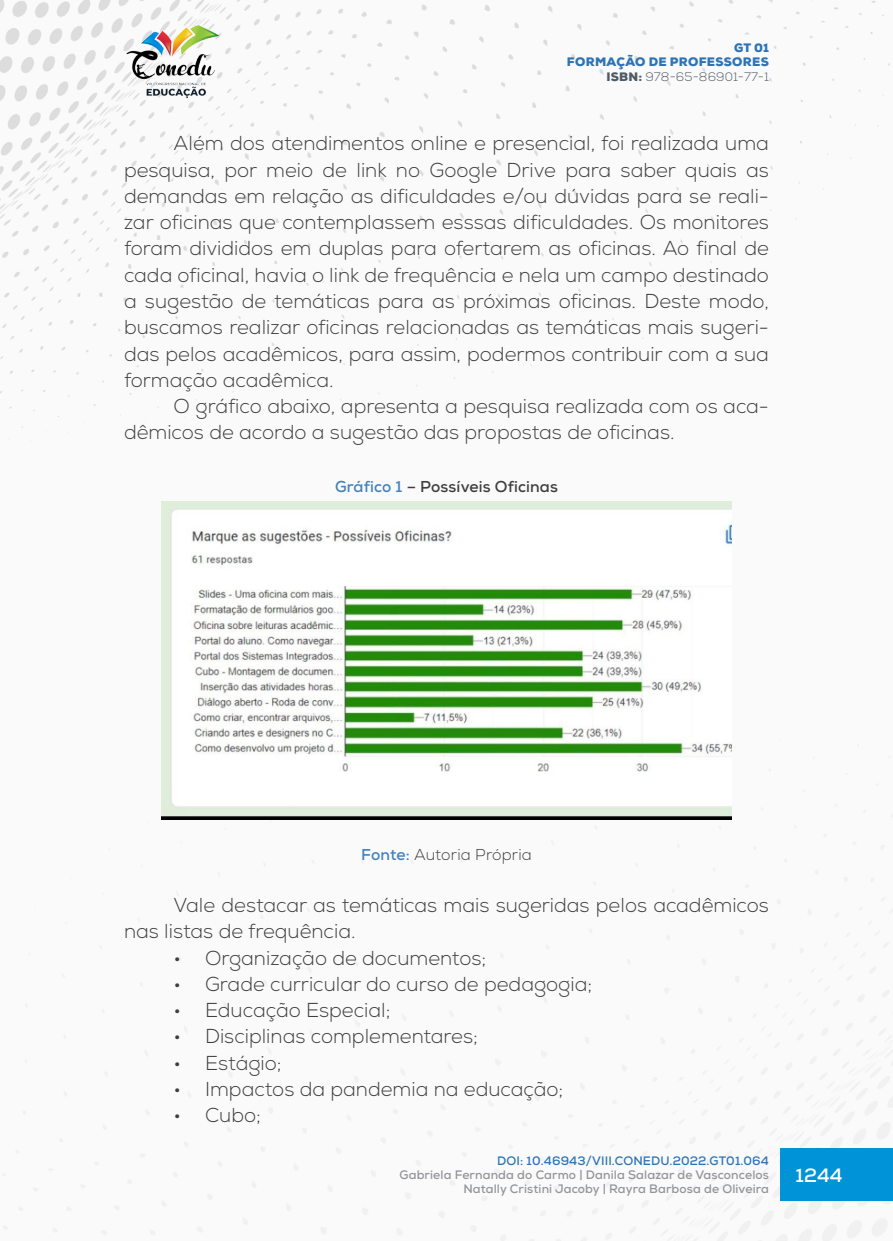
<style>
.page{position:relative;width:893px;height:1241px;background:#fff}
.page>*{position:absolute;margin:0;border:0;box-sizing:border-box;transform-origin:0 0}
._8_CORPO{font:300 20.12px/26.2px "Nexa";color:#3e3e3f}
.t1{font:700 19.25px "Nexa";color:#fff}
._11_LEGENDAS{font:700 15.75px "Nexa";letter-spacing:.01em;color:#3e3e3f}
._12_FONTES{font:300 15.75px "Nexa";letter-spacing:.01em;color:#3e3e3f}
.t2{font:700 12.25px/14px "Nexa";letter-spacing:.01em;color:#939598;text-align:right}
.t3{font:900 12.25px/14.7px "Nexa";letter-spacing:.025em;color:#2e74b5;text-align:right}
.t4{font:700 12.25px "Nexa";letter-spacing:.01em;color:#2e74b5}
.s1{color:#505b64}
.s2{font-weight:300;color:#505b64}
.s3{color:#4382bc}
.s4{font-weight:700;color:#4382bc}
</style>
<div class="page">
<img style="left:0;top:0;width:893px;height:1240px">
<div style="left:781px;top:1148px;width:112px;height:52px;background:#0093d8"></div>
<img style="left:124px;top:25px;width:98px;height:74px">
<img style="left:161px;top:501px;width:571px;height:318px">
<p class="t3" style="left:567px;top:40px;width:203px">GT 01<br>FORMAÇÃO DE PROFESSORES<br><span class="s1">ISBN:</span> <span class="s2">978-65-86901-77-1</span></p>
<p class="_8_CORPO" style="left:124px;top:131px;width:646px;text-align:justify;text-indent:50px">Além dos atendimentos online e presencial, foi realizada uma pesquisa, por meio de link no Google Drive para saber quais as demandas em relação as dificuldades e/ou dúvidas para se reali&shy;zar oficinas que contemplassem esssas dificuldades. Os monitores foram divididos em duplas para ofertarem as oficinas. Ao final de cada oficinal, havia o link de frequência e nela um campo destinado a sugestão de temáticas para as próximas oficinas. Deste modo, buscamos realizar oficinas relacionadas as temáticas mais sugeri&shy;das pelos acadêmicos, para assim, podermos contribuir com a sua formação acadêmica.</p>
<p class="_8_CORPO" style="left:124px;top:393px;width:646px;text-indent:50px">O gráfico abaixo, apresenta a pesquisa realizada com os aca&shy;dêmicos de acordo a sugestão das propostas de oficinas.</p>
<p class="_11_LEGENDAS" style="left:335px;top:476px;width:224px"><span class="s3">Gráfico 1</span> – Possíveis Oficinas</p>
<p class="_12_FONTES" style="left:361px;top:844px;width:172px"><span class="s4">Fonte:</span> Autoria Própria</p>
<p class="_8_CORPO" style="left:124px;top:892px;width:646px;text-indent:50px">Vale destacar as temáticas mais sugeridas pelos acadêmicos nas listas de frequência.</p>
<p class="_8_CORPO" style="left:174px;top:945px;width:314px">• Organização de documentos;</p>
<p class="_8_CORPO" style="left:174px;top:971px;width:420px">• Grade curricular do curso de pedagogia;</p>
<p class="_8_CORPO" style="left:174px;top:997px;width:218px">• Educação Especial;</p>
<p class="_8_CORPO" style="left:174px;top:1023px;width:306px">• Disciplinas complementares;</p>
<p class="_8_CORPO" style="left:174px;top:1050px;width:109px">• Estágio;</p>
<p class="_8_CORPO" style="left:174px;top:1076px;width:391px">• Impactos da pandemia na educação;</p>
<p class="_8_CORPO" style="left:174px;top:1102px;width:89px">• Cubo;</p>
<p class="t4" style="left:497px;top:1152px;width:273px">DOI: 10.46943/VIII.CONEDU.2022.GT01.064</p>
<p class="t2" style="left:400px;top:1167px;width:371px">Gabriela Fernanda do Carmo | Danila Salazar de Vasconcelos<br>Natally Cristini Jacoby | Rayra Barbosa de Oliveira</p>
<p class="t1" style="left:796px;top:1162px;width:48px">1244</p>
</div>
